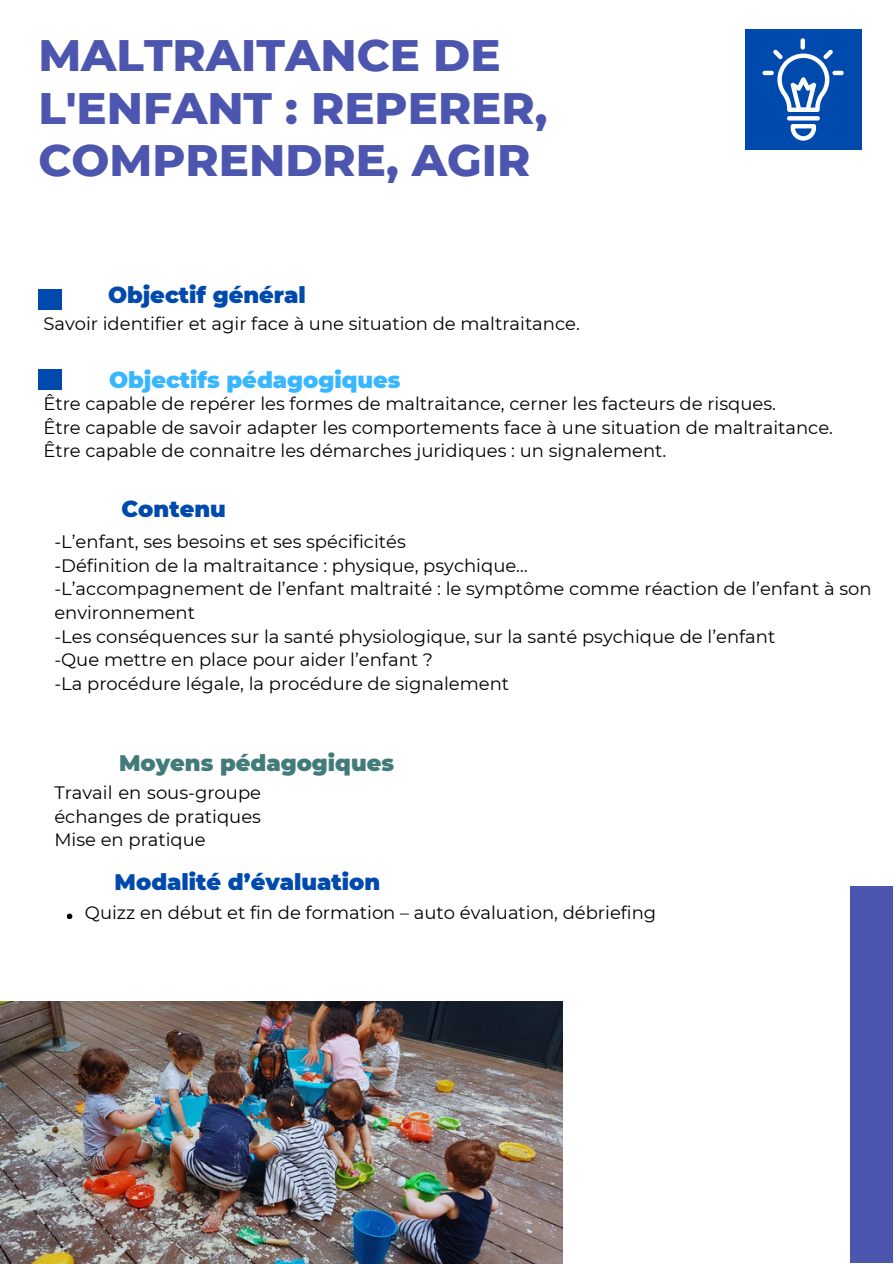
<style>
.page{position:relative;width:894px;height:1264px;background:#fff}
.page>*{position:absolute;margin:0;border:0;box-sizing:border-box;transform-origin:0 0}
.t1{font:800 45px/52.8px "Montserrat";color:#4c56af}
.t2{font:900 22.5px "Montserrat";color:#004aad}
.t3{font:900 22.5px "Montserrat";color:#38b6ff}
.t4{font:900 22.5px "Montserrat";color:#427b7a}
.t5{font:18px/23.7px "Montserrat";color:#000}
</style>
<div class="page">
<img style="left:0;top:1001px;width:563px;height:261px">
<div style="left:38px;top:289px;width:24px;height:20px;background:#004aad"></div>
<div style="left:38px;top:369px;width:24px;height:21px;background:#004aad"></div>
<svg style="left:67px;top:913px;width:5px;height:6px"></svg>
<div style="left:745px;top:30px;width:116px;height:119px;background:#004aad"></div>
<svg style="left:800px;top:38px;width:4px;height:12px"></svg>
<hr style="left:762px;top:71px;width:11px;height:4px;background:#fff;border-radius:2px">
<svg style="left:786px;top:116px;width:33px;height:4px"></svg>
<svg style="left:790px;top:124px;width:25px;height:17px"></svg>
<svg style="left:772px;top:50px;width:71px;height:62px"></svg>
<div style="left:850px;top:886px;width:42px;height:376px;background:#4c56af"></div>
<h2 class="t1" style="left:38px;top:28px;width:510px">MALTRAITANCE DE<br>L'ENFANT : REPERER,<br>COMPRENDRE, AGIR</h2>
<h2 class="t2" style="left:108px;top:281px;width:199px">Objectif général</h2>
<p class="t5" style="left:43px;top:311px;width:538px">Savoir identifier et agir face à une situation de maltraitance.</p>
<h2 class="t3" style="left:109px;top:366px;width:293px">Objectifs pédagogiques</h2>
<p class="t5" style="left:43px;top:392px;width:734px">Être capable de repérer les formes de maltraitance, cerner les facteurs de risques.</p>
<p class="t5" style="left:43px;top:415px;width:791px">Être capable de savoir adapter les comportements face à une situation de maltraitance.<br>Être capable de connaitre les démarches juridiques : un signalement.</p>
<p class="t2" style="left:121px;top:495px;width:106px">Contenu</p>
<p class="t5" style="left:54px;top:530px;width:353px">-L’enfant, ses besoins et ses spécificités</p>
<h2 class="t5" style="left:54px;top:553px;width:475px">-Définition de la maltraitance : physique, psychique…</h2>
<p class="t5" style="left:54px;top:577px;width:818px">-L’accompagnement de l’enfant maltraité : le symptôme comme réaction de l’enfant à son environnement</p>
<h2 class="t5" style="left:54px;top:624px;width:722px">-Les conséquences sur la santé physiologique, sur la santé psychique de l’enfant</h2>
<p class="t5" style="left:54px;top:648px;width:380px">-Que mettre en place pour aider l’enfant ?</p>
<p class="t5" style="left:54px;top:671px;width:456px">-La procédure légale, la procédure de signalement</p>
<p class="t4" style="left:119px;top:749px;width:276px">Moyens pédagogiques</p>
<p class="t5" style="left:54px;top:780px;width:208px;text-align:justify">Travail en sous-groupe échanges de pratiques Mise en pratique</p>
<p class="t2" style="left:115px;top:868px;width:267px">Modalité d’évaluation</p>
<p class="t5" style="left:85px;top:901px;width:572px">Quizz en début et fin de formation – auto évaluation, débriefing</p>
</div>
